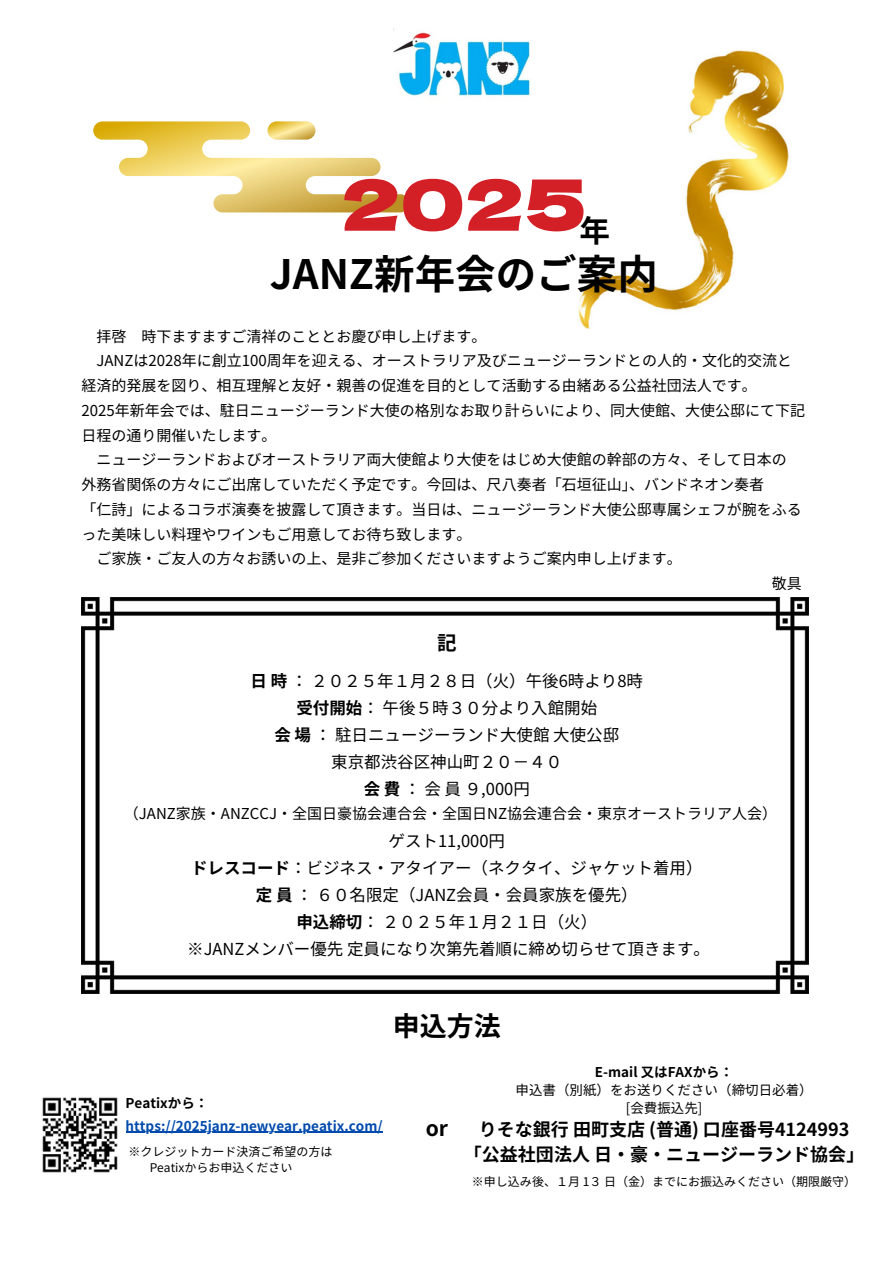
<style>
.page{position:relative;width:894px;height:1264px;background:#fff}
.page>*{position:absolute;margin:0;border:0;box-sizing:border-box;transform-origin:0 0}
.t1{font:70.5px "Dela Gothic One";color:#d32027}
.t2{font:700 40.5px "Noto Sans JP";color:#000}
.t3{font:700 30.6px "Noto Sans JP";color:#000}
.t4{font:700 27px "Noto Sans JP";color:#000}
.t5{font:700 21px "Noto Sans JP";color:#000}
.t6{font:700 19.5px "Noto Sans JP";color:#000}
.t7{font:700 18px/24.8px "Noto Sans JP";color:#000;text-align:center}
.t8{font:16.5px/27px "Noto Sans JP";color:#000;text-align:center}
.t9{font:15px "Noto Sans JP";color:#000}
.t10{font:13.5px/18px "Noto Sans JP";color:#000;text-align:center}
.t11{font:700 13.5px "Noto Sans JP";color:#004aad}
.t12{font:700 13.5px "Noto Sans JP";color:#000}
.t13{font:12px "Noto Sans JP";color:#000}
.s1{font-weight:700}
</style>
<div class="page">
<img style="left:81px;top:598px;width:727px;height:395px">
<svg style="left:93px;top:121px;width:316px;height:91px"></svg>
<img style="left:394px;top:32px;width:136px;height:64px">
<img style="left:578px;top:50px;width:211px;height:278px">
<img style="left:42px;top:1097px;width:76px;height:76px">
<hr style="left:126px;top:1131px;width:256px;height:1px;background:#004aad">
<p class="t1" style="left:341px;top:149px;width:246px">2025</p>
<p class="t3" style="left:579px;top:206px;width:32px">年</p>
<p class="t2" style="left:270px;top:241px;width:389px">JANZ新年会のご案内</p>
<p class="t9" style="left:96px;top:324px;width:391px">拝啓 時下ますますご清祥のこととお慶び申し上げます。</p>
<p class="t9" style="left:96px;top:349px;width:697px">JANZは2028年に創立100周年を迎える、オーストラリア及びニュージーランドとの人的・文化的交流と</p>
<p class="t9" style="left:81px;top:374px;width:676px">経済的発展を図り、相互理解と友好・親善の促進を目的として活動する由緒ある公益社団法人です。</p>
<p class="t9" style="left:81px;top:398px;width:725px">2025年新年会では、駐日ニュージーランド大使の格別なお取り計らいにより、同大使館、大使公邸にて下記</p>
<p class="t9" style="left:81px;top:423px;width:196px">日程の通り開催いたします。</p>
<p class="t9" style="left:96px;top:448px;width:691px">ニュージーランドおよびオーストラリア両大使館より大使をはじめ大使館の幹部の方々、そして日本の</p>
<p class="t9" style="left:81px;top:473px;width:684px">外務省関係の方々にご出席していただく予定です。今回は、尺八奏者「石垣征山」、バンドネオン奏者</p>
<p class="t9" style="left:81px;top:497px;width:721px">「仁詩」によるコラボ演奏を披露して頂きます。当日は、ニュージーランド大使公邸専属シェフが腕をふる</p>
<p class="t9" style="left:81px;top:522px;width:391px">った美味しい料理やワインもご用意してお待ち致します。</p>
<p class="t9" style="left:96px;top:547px;width:586px">ご家族・ご友人の方々お誘いの上、是非ご参加くださいますようご案内申し上げます。</p>
<p class="t9" style="left:771px;top:572px;width:31px">敬具</p>
<h1 class="t6" style="left:437px;top:627px;width:21px">記</h1>
<h1 class="t8" style="left:250px;top:667px;width:394px"><span class="s1">日時</span>：２０２５年１月２８日（火）午後6時より8時<span class="s1">受付開始</span>：午後５時３０分より入館開始<br><span class="s1">会場</span>：駐日ニュージーランド大使館大使公邸<br>東京都渋谷区神山町２０－４０<br><span class="s1">会費</span>：会員９,000円</h1>
<h1 class="t9" style="left:124px;top:801px;width:654px">（JANZ家族・ANZCCJ・全国日豪協会連合会・全国日 NZ協会連合会・東京オーストラリア人会）</h1>
<h1 class="t8" style="left:187px;top:826px;width:524px">ゲスト11,000円<br><span class="s1">ドレスコード</span>：ビジネス・アタイアー（ネクタイ、ジャケット着用）<span class="s1">定員</span>：６０名限定（JANZ会員・会員家族を優先）<br><span class="s1">申込締切</span>：２０２５年１月２１日（火）<br>※JANZメンバー優先定員になり次第先着順に締め切らせて頂きます。</h1>
<h6 class="t12" style="left:126px;top:1092px;width:84px">Peatixから：</h6>
<p class="t11" style="left:126px;top:1115px;width:258px">https://2025janz-newyear.peatix.com/</p>
<h6 class="t13" style="left:128px;top:1142px;width:206px">※クレジットカード決済ご希望の方は</h6>
<h3 class="t13" style="left:150px;top:1158px;width:144px">Peatixからお申込ください</h3>
<h2 class="t4" style="left:392px;top:1004px;width:109px">申込方法</h2>
<p class="t5" style="left:425px;top:1111px;width:24px">or</p>
<p class="t10" style="left:515px;top:1062px;width:299px"><span class="s1">E-mail 又はFAXから：<br></span>申込書（別紙）をお送りください（締切日必着）[会費振込先]</p>
<p class="t7" style="left:464px;top:1115px;width:402px">りそな銀行田町支店 (普通) 口座番号4124993<br>「公益社団法人日・豪・ニュージーランド協会」</p>
<p class="t13" style="left:472px;top:1171px;width:386px">※申し込み後、１月 1３日（金）までにお振込みください（期限厳守）</p>
</div>
